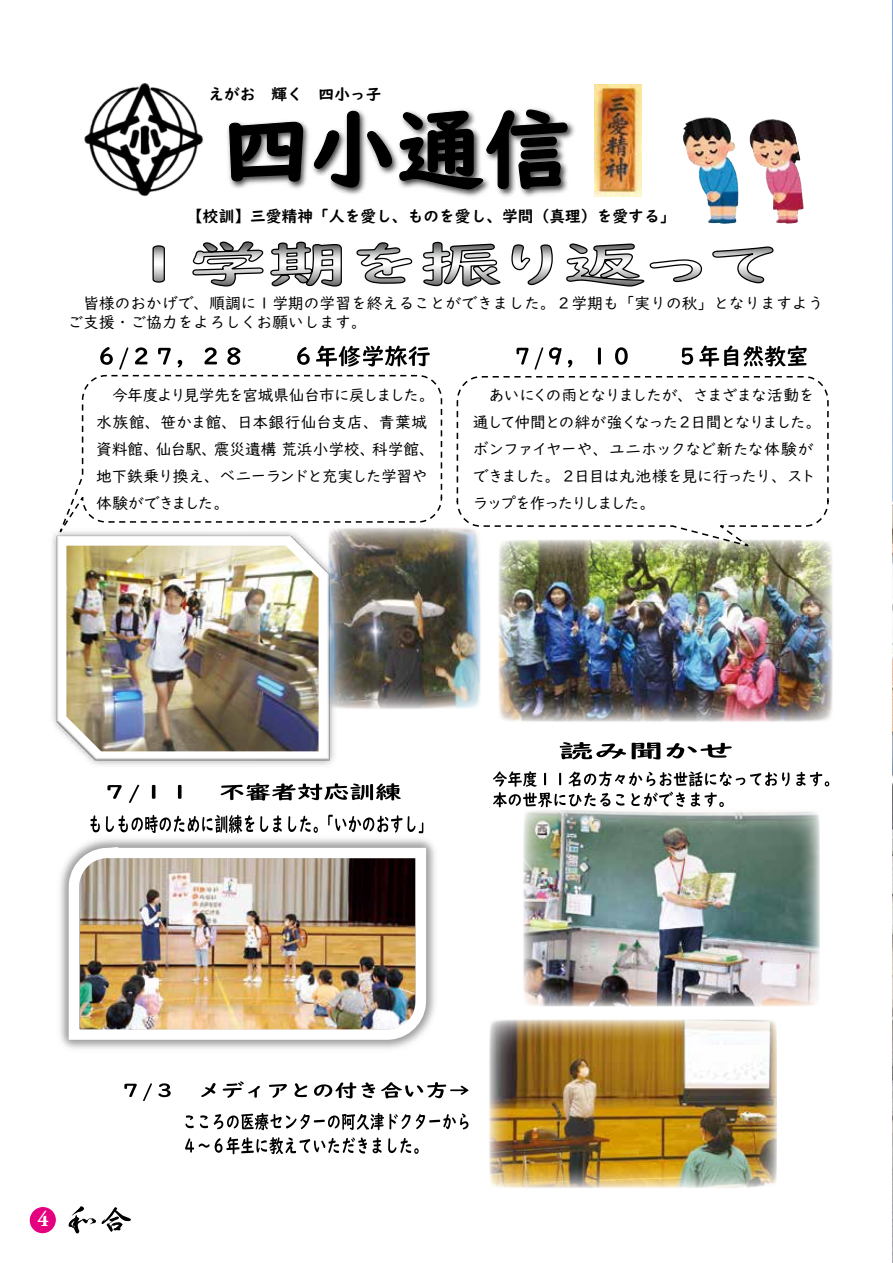
<style>
.page{position:relative;width:893px;height:1263px;background:#fff}
.page>*{position:absolute;margin:0;border:0;box-sizing:border-box;transform-origin:0 0}
.t1{font:700 21.6px "Adobe Garamond Pro";color:#fff}
.t2{font:15.75px/27px "UD Digi Kyokasho NP R";letter-spacing:-.075em;color:#000}
.t3{font:15.75px/27px "UD Digi Kyokasho NP R";letter-spacing:-.025em;color:#000}
.t4{font:15.75px/18.9px "UD Digi Kyokasho NP R";color:#000}
.t5{font:15.75px "UD Digi Kyokasho N B";color:#000}
</style>
<div class="page">
<img style="left:52px;top:540px;width:283px;height:225px">
<svg style="left:62px;top:545px;width:261px;height:211px"></svg>
<img style="left:892px;top:0;width:1px;height:1263px">
<div style="left:30px;top:1208px;width:25px;height:25px;background:#e4007f;border-radius:50%"></div>
<svg style="left:69px;top:1206px;width:62px;height:27px"></svg>
<div style="left:30px;top:1207px;width:26px;height:25px;background:#e4007f;border-radius:50%"></div>
<img style="left:227px;top:122px;width:347px;height:75px">
<svg style="left:229px;top:108px;width:339px;height:82px"></svg>
<img style="left:595px;top:84px;width:46px;height:113px">
<img style="left:85px;top:84px;width:119px;height:112px">
<img style="left:683px;top:117px;width:56px;height:107px">
<img style="left:749px;top:119px;width:55px;height:105px">
<svg style="left:152px;top:241px;width:622px;height:46px"></svg>
<svg style="left:100px;top:346px;width:330px;height:24px"></svg>
<svg style="left:493px;top:771px;width:336px;height:36px"></svg>
<svg style="left:185px;top:1113px;width:283px;height:17px"></svg>
<svg style="left:185px;top:1137px;width:234px;height:17px"></svg>
<svg style="left:107px;top:783px;width:293px;height:6px"></svg>
<svg style="left:516px;top:346px;width:291px;height:24px"></svg>
<img style="left:60px;top:789px;width:409px;height:302px">
<svg style="left:63px;top:842px;width:368px;height:203px"></svg>
<img style="left:523px;top:810px;width:297px;height:196px">
<svg style="left:124px;top:1081px;width:344px;height:20px"></svg>
<svg style="left:560px;top:742px;width:172px;height:17px"></svg>
<img style="left:66px;top:546px;width:253px;height:205px">
<img style="left:327px;top:528px;width:154px;height:182px">
<img style="left:498px;top:544px;width:335px;height:178px">
<svg style="left:456px;top:498px;width:373px;height:51px"></svg>
<svg style="left:456px;top:376px;width:373px;height:118px"></svg>
<svg style="left:53px;top:528px;width:390px;height:17px"></svg>
<svg style="left:62px;top:374px;width:381px;height:152px"></svg>
<img style="left:80px;top:858px;width:335px;height:171px">
<img style="left:489px;top:1019px;width:288px;height:169px">
<p class="t5" style="left:208px;top:85px;width:175px">えがお 輝く 四小っ子</p>
<p class="t5" style="left:187px;top:207px;width:490px">【校訓】三愛精神「人を愛し、ものを愛し、学問（真理）を愛する」</p>
<p class="t4" style="left:68px;top:294px;width:757px">　皆様のおかげで、順調に１学期の学習を終えることができました。２学期も「実りの秋」となりますようご支援・ご協力をよろしくお願いします。</p>
<p class="t3" style="left:96px;top:381px;width:340px">　今年度より見学先を宮城県仙台市に戻しました。水族館、笹かま館、日本銀行仙台支店、青葉城資料館、仙台駅、震災遺構 荒浜小学校、科学館、地下鉄乗り換え、ベニーランドと充実した学習や体験ができました。</p>
<p class="t2" style="left:473px;top:381px;width:350px">　あいにくの雨となりましたが、さまざまな活動を通して仲間との絆が強くなった２日間となりました。ボンファイヤーや、ユニホックなど新たな体験ができました。２日目は丸池様を見に行ったり、ストラップを作ったりしました。</p>
<h1 class="t1" style="left:37px;top:1207px;width:13px">4</h1>
</div>
